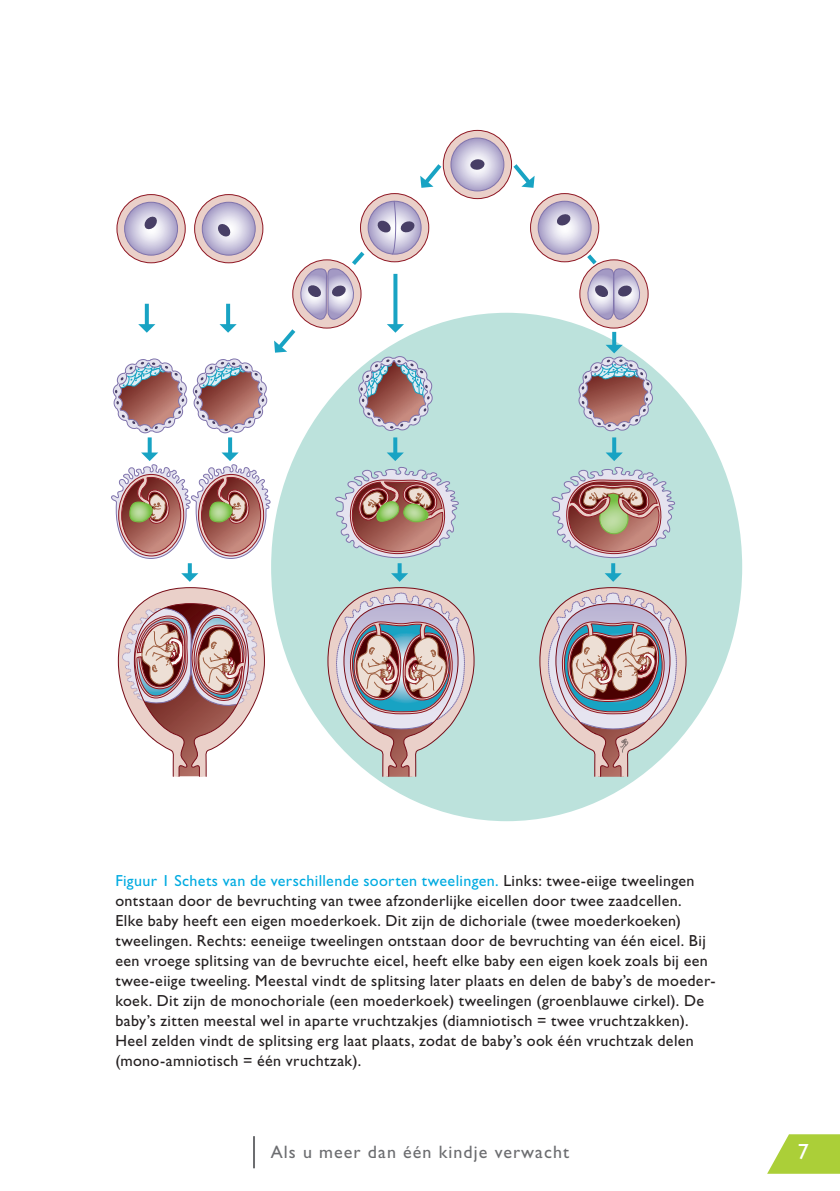
<style>
.page{position:relative;width:840px;height:1191px;background:#fff}
.page>*{position:absolute;margin:0;border:0;box-sizing:border-box;transform-origin:0 0}
.t1{font:22px "Gill Sans Std";color:#fff}
.t2{font:18px "Gill Sans Std";letter-spacing:.06em;color:#6c6d70}
.t3{font:16px/20px "Gill Sans Std";letter-spacing:.02em;color:#231f20}
.s1{color:#00abe1}
</style>
<div class="page">
<svg style="left:767px;top:1134px;width:72px;height:39px"></svg>
<hr style="left:253px;top:1136px;width:2px;height:32px;background:#6c6d70">
<div style="left:271px;top:313px;width:470px;height:508px;background:#bce2dc;border-radius:50%"></div>
<svg style="left:117px;top:195px;width:68px;height:68px"></svg>
<div style="left:116px;top:194px;width:69px;height:69px;border:1px solid #8f1723;border-radius:50%"></div>
<svg style="left:124px;top:202px;width:53px;height:53px;background:#c6c1db"></svg>
<div style="left:124px;top:202px;width:54px;height:53px;border:1px solid #7f73ac;border-radius:50%"></div>
<svg style="left:144px;top:216px;width:14px;height:14px"></svg>
<svg style="left:443px;top:130px;width:68px;height:69px"></svg>
<svg style="left:450px;top:138px;width:53px;height:53px;background:#c6c1db"></svg>
<div style="left:450px;top:138px;width:54px;height:53px;border:1px solid #7f73ac;border-radius:50%"></div>
<svg style="left:469px;top:159px;width:15px;height:11px"></svg>
<svg style="left:530px;top:194px;width:68px;height:68px"></svg>
<div style="left:530px;top:193px;width:69px;height:69px;border:1px solid #8f1723;border-radius:50%"></div>
<svg style="left:538px;top:201px;width:52px;height:53px;background:#c7c2db"></svg>
<div style="left:537px;top:201px;width:54px;height:53px;border:1px solid #7f73ac;border-radius:50%"></div>
<svg style="left:555px;top:213px;width:16px;height:13px"></svg>
<svg style="left:194px;top:195px;width:69px;height:68px"></svg>
<div style="left:194px;top:194px;width:69px;height:69px;border:1px solid #8f1723;border-radius:50%"></div>
<svg style="left:202px;top:202px;width:53px;height:53px;background:#c6c1db"></svg>
<div style="left:202px;top:202px;width:53px;height:53px;border:1px solid #7f73ac;border-radius:50%"></div>
<svg style="left:217px;top:223px;width:14px;height:14px"></svg>
<svg style="left:113px;top:358px;width:154px;height:76px"></svg>
<div style="left:360px;top:194px;width:68px;height:68px;background:#ead0c9;border-radius:50%"></div>
<div style="left:579px;top:260px;width:68px;height:68px;background:#ead0c9;border-radius:50%"></div>
<div style="left:579px;top:259px;width:69px;height:69px;border:1px solid #8f1723;border-radius:50%"></div>
<svg style="left:219px;top:324px;width:17px;height:9px"></svg>
<svg style="left:226px;top:304px;width:4px;height:22px"></svg>
<svg style="left:335px;top:452px;width:124px;height:106px"></svg>
<svg style="left:393px;top:437px;width:4px;height:17px"></svg>
<svg style="left:611px;top:563px;width:4px;height:10px"></svg>
<svg style="left:327px;top:573px;width:147px;height:204px"></svg>
<svg style="left:397px;top:563px;width:4px;height:12px"></svg>
<svg style="left:117px;top:573px;width:148px;height:204px"></svg>
<svg style="left:188px;top:563px;width:4px;height:12px"></svg>
<svg style="left:228px;top:437px;width:4px;height:15px"></svg>
<svg style="left:111px;top:452px;width:160px;height:107px"></svg>
<svg style="left:148px;top:437px;width:4px;height:17px"></svg>
<svg style="left:551px;top:452px;width:124px;height:106px"></svg>
<svg style="left:612px;top:437px;width:4px;height:17px"></svg>
<svg style="left:578px;top:345px;width:75px;height:86px"></svg>
<svg style="left:612px;top:332px;width:4px;height:14px"></svg>
<svg style="left:138px;top:324px;width:17px;height:9px"></svg>
<svg style="left:145px;top:304px;width:4px;height:22px"></svg>
<svg style="left:274px;top:200px;width:159px;height:231px"></svg>
<svg style="left:582px;top:250px;width:60px;height:71px"></svg>
<svg style="left:420px;top:160px;width:25px;height:28px"></svg>
<svg style="left:509px;top:160px;width:25px;height:28px"></svg>
<svg style="left:539px;top:573px;width:147px;height:204px"></svg>
<p class="t3" style="left:115px;top:871px;width:600px"><span class="s1">Figuur 1 Schets van de verschillende soorten tweelingen.</span> Links: twee-eiige tweelingen ontstaan door de bevruchting van twee afzonderlijke eicellen door twee zaadcellen.<br>Elke baby heeft een eigen moederkoek. Dit zijn de dichoriale (twee moederkoeken) tweelingen. Rechts: eeneiige tweelingen ontstaan door de bevruchting van één eicel. Bij een vroege splitsing van de bevruchte eicel, heeft elke baby een eigen koek zoals bij een twee-eiige tweeling. Meestal vindt de splitsing later plaats en delen de baby’s de moeder&shy;koek. Dit zijn de monochoriale (een moederkoek) tweelingen (groenblauwe cirkel). De baby’s zitten meestal wel in aparte vruchtzakjes (diamniotisch = twee vruchtzakken).<br>Heel zelden vindt de splitsing erg laat plaats, zodat de baby’s ook één vruchtzak delen (mono-amniotisch = één vruchtzak).</p>
<p class="t2" style="left:271px;top:1141px;width:299px">Als u meer dan één kindje verwacht</p>
<h1 class="t1" style="left:797px;top:1138px;width:12px">7</h1>
</div>
